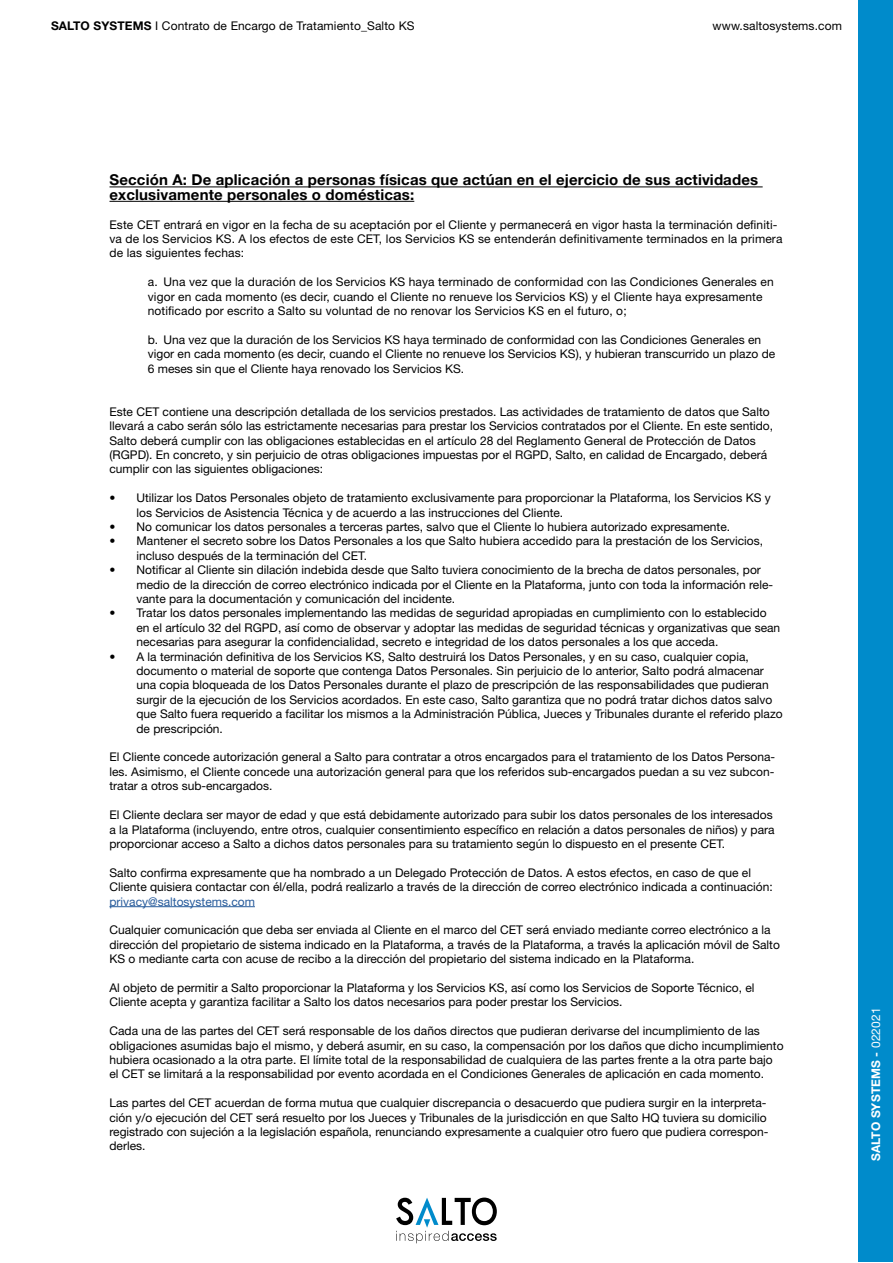
<style>
.page{position:relative;width:893px;height:1263px;background:#fff}
.page>*{position:absolute;margin:0;border:0;box-sizing:border-box;transform-origin:0 0}
.t1{font:700 15px/14.4px "Helvetica Neue LT Std";letter-spacing:.01em;color:#000}
.t2{font:12px/14.4px "Helvetica Neue LT Std";color:#000}
.t3{font:12px "Helvetica Neue LT Std";color:#275b9b}
.t4{font:700 12px "Helvetica Neue LT Std";letter-spacing:.01em;color:#fff}
.s1{font-weight:700}
.s2{font-weight:400}
</style>
<div class="page">
<hr style="left:0;top:1px;width:1px;height:1261px;background:#008bcb">
<div style="left:859px;top:1px;width:34px;height:1261px;background:#008bcb"></div>
<svg style="left:396px;top:1197px;width:101px;height:46px"></svg>
<hr style="left:109px;top:187px;width:654px;height:1px;background:#000">
<hr style="left:109px;top:201px;width:305px;height:1px;background:#000">
<hr style="left:109px;top:906px;width:146px;height:1px;background:#275b9b">
<p class="t2" style="left:51px;top:18px;width:365px"><span class="s1">SALTO SYSTEMS</span> I Contrato de Encargo de Tratamiento_Salto KS</p>
<p class="t2" style="left:713px;top:19px;width:131px">www.saltosystems.com</p>
<p class="t1" style="left:109px;top:173px;width:650px">Sección A: De aplicación a personas físicas que actúan en el ejercicio de sus actividades exclusivamente personales o domésticas:</p>
<p class="t2" style="left:109px;top:217px;width:674px">Este CET entrará en vigor en la fecha de su aceptación por el Cliente y permanecerá en vigor hasta la terminación definiti&shy;va de los Servicios KS. A los efectos de este CET, los Servicios KS se entenderán definitivamente terminados en la primera de las siguientes fechas:</p>
<p class="t2" style="left:148px;top:275px;width:627px">a. Una vez que la duración de los Servicios KS haya terminado de conformidad con las Condiciones Generales en vigor en cada momento (es decir, cuando el Cliente no renueve los Servicios KS) y el Cliente haya expresamente notificado por escrito a Salto su voluntad de no renovar los Servicios KS en el futuro, o;</p>
<p class="t2" style="left:148px;top:332px;width:629px">b. Una vez que la duración de los Servicios KS haya terminado de conformidad con las Condiciones Generales en vigor en cada momento (es decir, cuando el Cliente no renueve los Servicios KS), y hubieran transcurrido un plazo de<br>6 meses sin que el Cliente haya renovado los Servicios KS.</p>
<p class="t2" style="left:109px;top:404px;width:665px">Este CET contiene una descripción detallada de los servicios prestados. Las actividades de tratamiento de datos que Salto llevará a cabo serán sólo las estrictamente necesarias para prestar los Servicios contratados por el Cliente. En este sentido, Salto deberá cumplir con las obligaciones establecidas en el artículo 28 del Reglamento General de Protección de Datos (RGPD). En concreto, y sin perjuicio de otras obligaciones impuestas por el RGPD, Salto, en calidad de Encargado, deberá cumplir con las siguientes obligaciones:</p>
<p class="t2" style="left:136px;top:491px;width:636px;text-indent:-27px">• Utilizar los Datos Personales objeto de tratamiento exclusivamente para proporcionar la Plataforma, los Servicios KS y los Servicios de Asistencia Técnica y de acuerdo a las instrucciones del Cliente.</p>
<p class="t2" style="left:109px;top:519px;width:622px">• No comunicar los datos personales a terceras partes, salvo que el Cliente lo hubiera autorizado expresamente.</p>
<p class="t2" style="left:136px;top:534px;width:628px;text-indent:-27px">• Mantener el secreto sobre los Datos Personales a los que Salto hubiera accedido para la prestación de los Servicios, incluso después de la terminación del CET.</p>
<p class="t2" style="left:136px;top:563px;width:638px;text-indent:-27px">• Notificar al Cliente sin dilación indebida desde que Salto tuviera conocimiento de la brecha de datos personales, por medio de la dirección de correo electrónico indicada por el Cliente en la Plataforma, junto con toda la información rele&shy;vante para la documentación y comunicación del incidente.</p>
<p class="t2" style="left:136px;top:606px;width:645px;text-indent:-27px">• Tratar los datos personales implementando las medidas de seguridad apropiadas en cumplimiento con lo establecido en el artículo 32 del RGPD, así como de observar y adoptar las medidas de seguridad técnicas y organizativas que sean necesarias para asegurar la confidencialidad, secreto e integridad de los datos personales a los que acceda.</p>
<p class="t2" style="left:136px;top:649px;width:648px;text-indent:-27px">• A la terminación definitiva de los Servicios KS, Salto destruirá los Datos Personales, y en su caso, cualquier copia, documento o material de soporte que contenga Datos Personales. Sin perjuicio de lo anterior, Salto podrá almacenar una copia bloqueada de los Datos Personales durante el plazo de prescripción de las responsabilidades que pudieran surgir de la ejecución de los Servicios acordados. En este caso, Salto garantiza que no podrá tratar dichos datos salvo que Salto fuera requerido a facilitar los mismos a la Administración Pública, Jueces y Tribunales durante el referido plazo de prescripción.</p>
<p class="t2" style="left:109px;top:750px;width:667px;text-align:justify">El Cliente concede autorización general a Salto para contratar a otros encargados para el tratamiento de los Datos Persona&shy;les. Asimismo, el Cliente concede una autorización general para que los referidos sub-encargados puedan a su vez subcon&shy;tratar a otros sub-encargados.</p>
<p class="t2" style="left:109px;top:807px;width:666px">El Cliente declara ser mayor de edad y que está debidamente autorizado para subir los datos personales de los interesados a la Plataforma (incluyendo, entre otros, cualquier consentimiento específico en relación a datos personales de niños) y para proporcionar acceso a Salto a dichos datos personales para su tratamiento según lo dispuesto en el presente CET.</p>
<p class="t2" style="left:109px;top:865px;width:665px">Salto confirma expresamente que ha nombrado a un Delegado Protección de Datos. A estos efectos, en caso de que el<br>Cliente quisiera contactar con él/ella, podrá realizarlo a través de la dirección de correo electrónico indicada a continuación:</p>
<p class="t3" style="left:109px;top:894px;width:147px">privacy@saltosystems.com</p>
<p class="t2" style="left:109px;top:923px;width:672px">Cualquier comunicación que deba ser enviada al Cliente en el marco del CET será enviado mediante correo electrónico a la dirección del propietario de sistema indicado en la Plataforma, a través de la Plataforma, a través la aplicación móvil de Salto<br>KS o mediante carta con acuse de recibo a la dirección del propietario del sistema indicado en la Plataforma.</p>
<p class="t2" style="left:109px;top:980px;width:646px">Al objeto de permitir a Salto proporcionar la Plataforma y los Servicios KS, así como los Servicios de Soporte Técnico, el<br>Cliente acepta y garantiza facilitar a Salto los datos necesarios para poder prestar los Servicios.</p>
<p class="t2" style="left:109px;top:1023px;width:675px">Cada una de las partes del CET será responsable de los daños directos que pudieran derivarse del incumplimiento de las obligaciones asumidas bajo el mismo, y deberá asumir, en su caso, la compensación por los daños que dicho incumplimiento hubiera ocasionado a la otra parte. El límite total de la responsabilidad de cualquiera de las partes frente a la otra parte bajo el CET se limitará a la responsabilidad por evento acordada en el Condiciones Generales de aplicación en cada momento.</p>
<p class="t2" style="left:109px;top:1095px;width:660px">Las partes del CET acuerdan de forma mutua que cualquier discrepancia o desacuerdo que pudiera surgir en la interpreta&shy;ción y/o ejecución del CET será resuelto por los Jueces y Tribunales de la jurisdicción en que Salto HQ tuviera su domicilio registrado con sujeción a la legislación española, renunciando expresamente a cualquier otro fuero que pudiera correspon&shy;derles.</p>
<p class="t4" style="left:868px;top:1161px;width:155px;rotate:-90deg">SALTO SYSTEMS - <span class="s2">022021</span></p>
</div>
